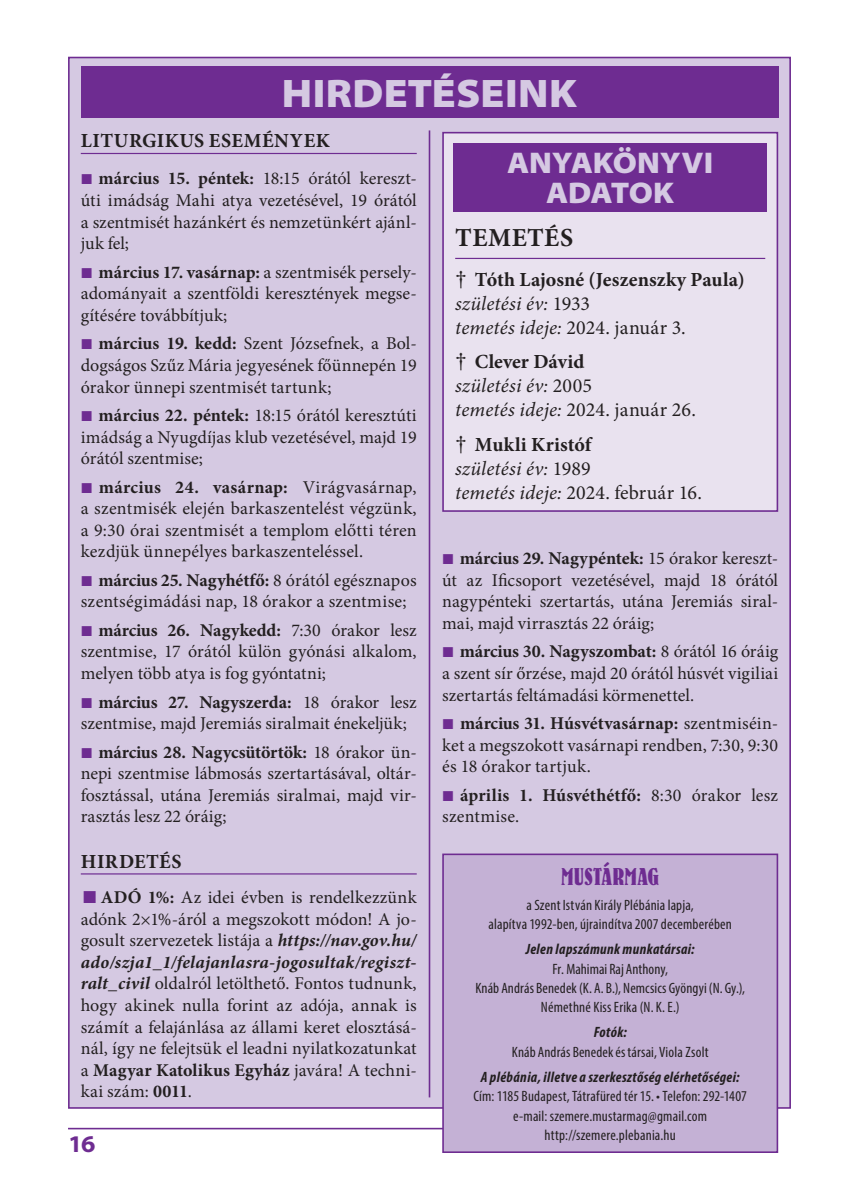
<style>
.page{position:relative;width:842px;height:1191px;background:#fff}
.page>*{position:absolute;margin:0;border:0;box-sizing:border-box;transform-origin:0 0}
.t1{font:900 semi-expanded 40px "Myriad Pro";letter-spacing:.01em;color:#d5c9e2}
.t2{font:900 semi-expanded 30px/30px "Myriad Pro";letter-spacing:-.01em;color:#d5c9e2;text-align:center}
.alcím_szövegben{font:700 26px "Minion Pro";letter-spacing:.02em;color:#231f20}
.kenyér{font:24px "H Bernhard Condensed Bold";letter-spacing:.005em;color:#6e2c91}
.t3{font:700 semi-expanded 24px "Myriad Pro";color:#6e2c91}
.kenyér-2{font:italic 20px/24px "Minion Pro";letter-spacing:.005em;color:#231f20}
.kenyér-3{font:700 20px/24px "Minion Pro";letter-spacing:.005em;color:#231f20}
.alcím_szövegben-2{font:700 20px "Minion Pro";letter-spacing:.025em;color:#231f20}
.kenyér-4{font:18px/21.6px "Minion Pro";letter-spacing:.005em;color:#231f20;text-align:justify}
.kenyér-5{font:condensed 15px/19.4px "Myriad Pro";letter-spacing:.01em;color:#231f20;text-align:center}
.s1{font-family:"European Pi Three";color:#6e2c91}
.s2{font-weight:700}
.s3{font-family:"Scala Pro";color:#6e2c91}
.s4{font-weight:700;font-style:italic}
.s5{font-weight:400;font-size:24px}
.s6{font-weight:400;font-style:italic}
.s7{font-weight:400}
.s8{font-style:normal;font-size:24px}
.s9{font-weight:700;font-style:normal}
.s10{font-style:normal}
</style>
<div class="page">
<div style="left:68px;top:57px;width:723px;height:1051px;background:#d5c9e2;border:2px solid #6e2c91"></div>
<div style="left:81px;top:67px;width:697px;height:51px;background:#6e2c91"></div>
<hr style="left:429px;top:130px;width:1px;height:967px;background:#6e2c91">
<hr style="left:68px;top:1127px;width:703px;height:2px;background:#6e2c91">
<hr style="left:81px;top:153px;width:336px;height:1px;background:#6e2c91">
<hr style="left:81px;top:873px;width:336px;height:1px;background:#6e2c91">
<div style="left:443px;top:854px;width:334px;height:298px;background:#c4b1d5"></div>
<div style="left:442px;top:853px;width:336px;height:300px;border:2px solid #6e2c91"></div>
<div style="left:443px;top:133px;width:334px;height:378px;background:#e9e2ef"></div>
<hr style="left:455px;top:258px;width:310px;height:1px;background:#6e2c91">
<div style="left:442px;top:132px;width:336px;height:380px;border:2px solid #6e2c91"></div>
<div style="left:454px;top:143px;width:313px;height:68px;background:#6e2c91"></div>
<p class="t1" style="left:282px;top:67px;width:297px">HIRDETÉSEINK</p>
<p class="alcím_szövegben-2" style="left:81px;top:127px;width:250px">LITURGIKUS ESEMÉNYEK</p>
<p class="kenyér-4" style="left:81px;top:168px;width:337px"><span class="s1">K</span> <span class="s2">március 15. péntek:</span> 18:15 órától kereszt&shy;úti imádság Mahi atya vezetésével, 19 órától a szentmisét hazánkért és nemzetünkért ajánl&shy;juk fel;</p>
<p class="kenyér-4" style="left:81px;top:261px;width:337px"><span class="s1">K</span> <span class="s2">március 17. vasárnap:</span> a szentmisék persely&shy;adományait a szentföldi keresztények megse&shy;gítésére továbbítjuk;</p>
<p class="kenyér-4" style="left:81px;top:333px;width:337px"><span class="s1">K</span> <span class="s2">március 19. kedd:</span> Szent Józsefnek, a Bol&shy;dogságos Szűz Mária jegyesének főünnepén 19 órakor ünnepi szentmisét tartunk;</p>
<p class="kenyér-4" style="left:81px;top:404px;width:337px"><span class="s1">K</span> <span class="s2">március 22. péntek:</span> 18:15 órától keresztúti imádság a Nyugdíjas klub vezetésével, majd 19 órától szentmise;</p>
<p class="kenyér-4" style="left:81px;top:476px;width:337px"><span class="s1">K</span> <span class="s2">március 24. vasárnap:</span> Virágvasárnap, a szentmisék elején barkaszentelést végzünk, a 9:30 órai szentmisét a templom előtti téren kezdjük ünnepélyes barkaszenteléssel.</p>
<p class="kenyér-4" style="left:81px;top:569px;width:337px"><span class="s1">K</span> <span class="s2">március 25. Nagyhétfő:</span> 8 órától egésznapos szentségimádási nap, 18 órakor a szentmise;</p>
<p class="kenyér-4" style="left:81px;top:619px;width:337px"><span class="s1">K</span> <span class="s2">március 26. Nagykedd:</span> 7:30 órakor lesz szentmise, 17 órától külön gyónási alkalom, melyen több atya is fog gyóntatni;</p>
<p class="kenyér-4" style="left:81px;top:691px;width:337px"><span class="s1">K</span> <span class="s2">március 27. Nagyszerda:</span> 18 órakor lesz szentmise, majd Jeremiás siralmait énekeljük;</p>
<p class="kenyér-4" style="left:81px;top:741px;width:337px"><span class="s1">K</span> <span class="s2">március 28. Nagycsütörtök:</span> 18 órakor ün&shy;nepi szentmise lábmosás szertartásával, oltár&shy;fosztással, utána Jeremiás siralmai, majd vir&shy;rasztás lesz 22 óráig;</p>
<p class="alcím_szövegben-2" style="left:81px;top:847px;width:102px">HIRDETÉS</p>
<p class="kenyér-4" style="left:81px;top:886px;width:337px"><span class="s3">■</span><span class="s2">ADÓ 1%:</span> Az idei évben is rendelkezzünk adónk 2×1%-áról a megszokott módon! A jo&shy;gosult szervezetek listája a <span class="s4">https://nav.gov.hu/ ado/szja1_1/felajanlasra-jogosultak/regiszt&shy;ralt_civil</span> oldalról letölthető. Fontos tudnunk, hogy akinek nulla forint az adója, annak is számít a felajánlása az állami keret elosztásá&shy;nál, így ne felejtsük el leadni nyilatkozatunkat a <span class="s2">Magyar Katolikus Egyház</span> javára! A techni&shy;kai szám: <span class="s2">0011</span>.</p>
<p class="t3" style="left:68px;top:1128px;width:29px">16</p>
<p class="t2" style="left:507px;top:147px;width:207px">ANYAKÖNYVI<br>ADATOK</p>
<p class="alcím_szövegben" style="left:455px;top:220px;width:119px">TEMETÉS</p>
<p class="kenyér-3" style="left:455px;top:267px;width:291px"><span class="s5">†</span> Tóth Lajosné (Jeszenszky Paula) <span class="s6">születési év:</span> <span class="s7">1933<br></span><span class="s6">temetés ideje:</span> <span class="s7">2024. január 3.</span></p>
<p class="kenyér-2" style="left:455px;top:350px;width:242px"><span class="s8">†</span> <span class="s9">Clever Dávid<br></span>születési év: <span class="s10">2005<br></span>temetés ideje: <span class="s10">2024. január 26.</span></p>
<p class="kenyér-2" style="left:455px;top:432px;width:248px"><span class="s8">†</span> <span class="s9">Mukli Kristóf<br></span>születési év: <span class="s10">1989<br></span>temetés ideje: <span class="s10">2024. február 16.</span></p>
<p class="kenyér-4" style="left:442px;top:548px;width:337px"><span class="s1">K</span> <span class="s2">március 29. Nagypéntek:</span> 15 órakor kereszt&shy;út az Ificsoport vezetésével, majd 18 órától nagypénteki szertartás, utána Jeremiás siral&shy;mai, majd virrasztás 22 óráig;</p>
<p class="kenyér-4" style="left:442px;top:641px;width:337px"><span class="s1">K</span> <span class="s2">március 30. Nagyszombat:</span> 8 órától 16 óráig a szent sír őrzése, majd 20 órától húsvét vigiliai szertartás feltámadási körmenettel.</p>
<p class="kenyér-4" style="left:442px;top:712px;width:337px"><span class="s1">K</span> <span class="s2">március 31. Húsvétvasárnap:</span> szentmiséin&shy;ket a megszokott vasárnapi rendben, 7:30, 9:30 és 18 órakor tartjuk.</p>
<p class="kenyér-4" style="left:442px;top:784px;width:337px"><span class="s1">K</span> <span class="s2">április 1. Húsvéthétfő:</span> 8:30 órakor lesz szentmise.</p>
<p class="kenyér" style="left:561px;top:860px;width:100px">MUSTÁRMAG</p>
<p class="kenyér-5" style="left:488px;top:895px;width:245px">a Szent István Király Plébánia lapja,<br>alapítva 1992-ben, újraindítva 2007 decemberében</p>
<p class="kenyér-5" style="left:475px;top:939px;width:271px"><span class="s4">Jelen lapszámunk munkatársai:<br></span>Fr. Mahimai Raj Anthony,<br>Knáb András Benedek (K. A. B.), Nemcsics Gyöngyi (N. Gy.), Némethné Kiss Erika (N. K. E.)</p>
<p class="kenyér-5" style="left:512px;top:1022px;width:198px"><span class="s4">Fotók:<br></span>Knáb András Benedek és társai, Viola Zsolt</p>
<p class="kenyér-5" style="left:473px;top:1067px;width:275px"><span class="s4">A plébánia, illetve a szerkesztőség elérhetőségei:<br></span>Cím: 1185 Budapest, Tátrafüred tér 15. • Telefon: 292-1407 e-mail: szemere.mustarmag@gmail.com http://szemere.plebania.hu</p>
</div>
